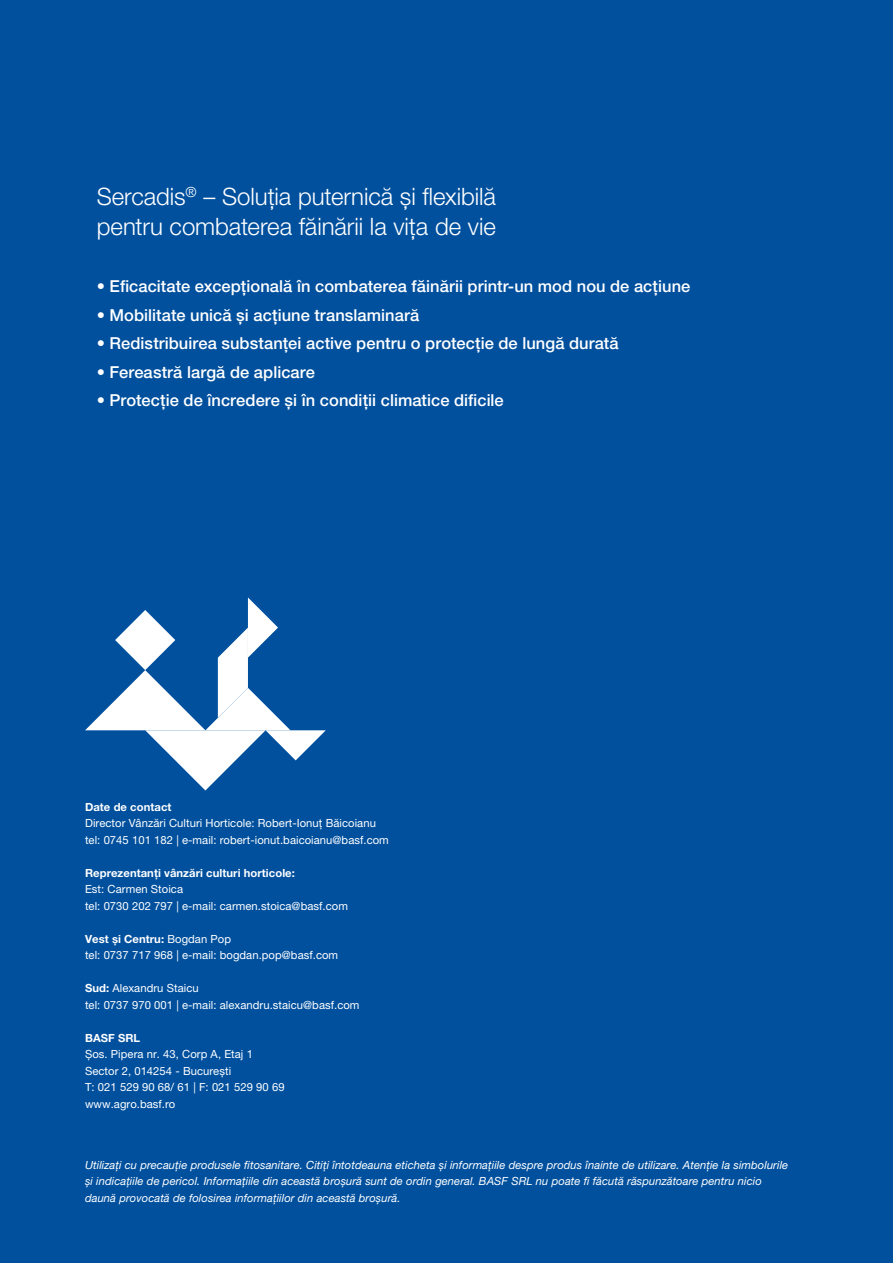
<style>
.page{position:relative;width:893px;height:1263px;background:#00509e}
.page>*{position:absolute;margin:0;border:0;box-sizing:border-box;transform-origin:0 0}
.t1{font:300 24px/30px "Helvetica Neue LT Pro";letter-spacing:-.005em;color:#fff}
.t2{font:500 16.5px "Helvetica Neue LT Pro";letter-spacing:.005em;color:#fff}
.t3{font:11.25px/16.5px "Helvetica Neue LT Pro";letter-spacing:.005em;color:#fff}
.t4{font:italic 11.25px/16.5px "Helvetica Neue LT Pro";letter-spacing:.005em;color:#fff}
.t5{font:700 11.25px "Helvetica Neue LT Pro";letter-spacing:.005em;color:#fff}
.s1{font-weight:700}
</style>
<div class="page">
<svg style="left:85px;top:597px;width:241px;height:193px"></svg>
<h1 class="t1" style="left:97px;top:181px;width:401px">Sercadis<sup>®</sup> – Soluția puternică și flexibilă pentru combaterea făinării la vița de vie</h1>
<h2 class="t2" style="left:97px;top:277px;width:595px">• Eficacitate excepțională în combaterea făinării printr-un mod nou de acțiune</h2>
<h2 class="t2" style="left:97px;top:305px;width:324px">• Mobilitate unică și acțiune translaminară</h2>
<h2 class="t2" style="left:97px;top:334px;width:524px">• Redistribuirea substanței active pentru o protecție de lungă durată</h2>
<h2 class="t2" style="left:97px;top:362px;width:220px">• Fereastră largă de aplicare</h2>
<h2 class="t2" style="left:97px;top:391px;width:409px">• Protecție de încredere și în condiții climatice dificile</h2>
<p class="t5" style="left:85px;top:800px;width:88px">Date de contact</p>
<p class="t3" style="left:85px;top:815px;width:305px">Director Vânzări Culturi Horticole: Robert-Ionuţ Băicoianu tel: 0745 101 182 | e-mail: robert-ionut.baicoianu@basf.com</p>
<p class="t5" style="left:85px;top:866px;width:211px">Reprezentanţi vânzări culturi horticole:</p>
<p class="t3" style="left:85px;top:881px;width:264px">Est: Carmen Stoica<br>tel: 0730 202 797 | e-mail: carmen.stoica@basf.com</p>
<p class="t3" style="left:85px;top:930px;width:255px"><span class="s1">Vest şi Centru:</span> Bogdan Pop<br>tel: 0737 717 968 | e-mail: bogdan.pop@basf.com</p>
<p class="t3" style="left:85px;top:980px;width:276px"><span class="s1">Sud:</span> Alexandru Staicu<br>tel: 0737 970 001 | e-mail: alexandru.staicu@basf.com</p>
<p class="t5" style="left:85px;top:1031px;width:57px">BASF SRL</p>
<p class="t3" style="left:85px;top:1046px;width:201px">Șos. Pipera nr. 43, Corp A, Etaj 1<br>Sector 2, 014254 - București<br>T: 021 529 90 68/ 61 | F: 021 529 90 69 www.agro.basf.ro</p>
<p class="t4" style="left:85px;top:1156px;width:705px">Utilizați cu precauție produsele fitosanitare. Citiți întotdeauna eticheta și informațiile despre produs înainte de utilizare. Atenție la simbolurile și indicațiile de pericol. Informațiile din această broșură sunt de ordin general. BASF SRL nu poate fi făcută răspunzătoare pentru nicio daună provocată de folosirea informațiilor din această broșură.</p>
</div>
